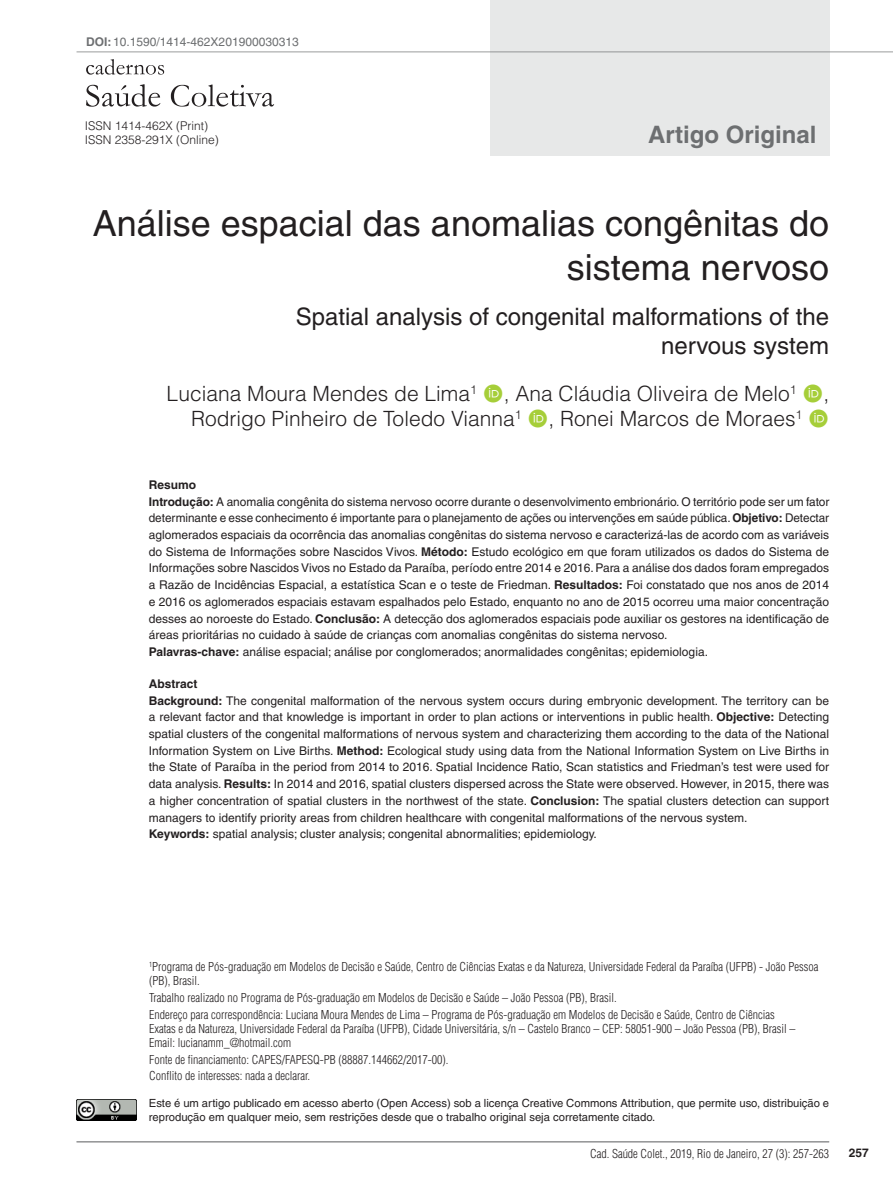
<style>
.page{position:relative;width:893px;height:1191px;background:#fff}
.page>*{position:absolute;margin:0;border:0;box-sizing:border-box;transform-origin:0 0}
.ArticleTitle{font:36px/43.2px "Helvetica";color:#231f20;text-align:right}
.ArticleTitle-Trans1{font:24px/28.8px "Helvetica";color:#231f20;text-align:right}
.t1{font:700 24px "Helvetica";color:#6d6f71}
.Authors{font:300 21px "Helvetica";color:#231f20}
.Abstract{font:12px/16.6px "Helvetica";color:#231f20;text-align:justify}
.Abstract-Trans1{font:12px/16.6px "Helvetica";color:#231f20;text-align:justify}
.Correspondence{font:300 condensed 12px/14.4px "Helvetica";color:#231f20}
.Affiliations{font:300 condensed 12px/14.4px "Helvetica";color:#231f20}
.Keywords{font:12px "Helvetica";color:#231f20}
.fnArticleOther{font:300 condensed 12px "Helvetica";color:#231f20}
.Keywords-Trans1{font:12px "Helvetica";color:#231f20}
.fnFinancial-disclosu{font:300 condensed 12px "Helvetica";color:#231f20}
.t2{font:300 12px/14.4px "Helvetica";color:#231f20}
.fnConflict{font:300 condensed 12px "Helvetica";color:#231f20}
.t3{font:12px "Helvetica";color:#6d6f71}
.AbstractTitle-Trans1{font:700 12px "Helvetica";color:#231f20}
.AbstractTitle{font:700 12px "Helvetica";color:#231f20}
.t4{font:11.25px/13.5px "Helvetica";color:#231f20}
.s1{font-weight:700}
</style>
<div class="page">
<div style="left:490px;top:0;width:339px;height:156px;background:#e7e8e8"></div>
<hr style="left:77px;top:52px;width:816px;height:1px;background:#6d6f71">
<hr style="left:77px;top:1141px;width:752px;height:1px;background:#6d6f71">
<svg style="left:86px;top:59px;width:78px;height:16px"></svg>
<svg style="left:86px;top:84px;width:188px;height:23px"></svg>
<img style="left:77px;top:1099px;width:59px;height:21px">
<p class="t3" style="left:86px;top:34px;width:214px"><span class="s1">DOI:</span> 10.1590/1414-462X201900030313</p>
<p class="t2" style="left:85px;top:118px;width:136px">ISSN 1414-462X (Print)<br>ISSN 2358-291X (Online)</p>
<h2 class="t1" style="left:648px;top:120px;width:170px">Artigo Original</h2>
<p class="ArticleTitle" style="left:93px;top:202px;width:738px">Análise espacial das anomalias congênitas do sistema nervoso</p>
<p class="ArticleTitle-Trans1" style="left:296px;top:302px;width:535px">Spatial analysis of congenital malformations of the nervous system</p>
<p class="Authors" style="left:167px;top:380px;width:312px">Luciana Moura Mendes de Lima<sup>1</sup></p>
<p class="Authors" style="left:504px;top:380px;width:294px">, Ana Cláudia Oliveira de Melo<sup>1</sup></p>
<p class="Authors" style="left:823px;top:380px;width:7px">,</p>
<p class="Authors" style="left:191px;top:405px;width:332px">Rodrigo Pinheiro de Toledo Vianna<sup>1</sup></p>
<p class="Authors" style="left:548px;top:405px;width:255px">, Ronei Marcos de Moraes<sup>1</sup></p>
<p class="AbstractTitle" style="left:149px;top:477px;width:49px">Resumo</p>
<p class="Abstract" style="left:149px;top:493px;width:682px"><span class="s1">Introdução:</span> A anomalia congênita do sistema nervoso ocorre durante o desenvolvimento embrionário. O território pode ser um fator determinante e esse conhecimento é importante para o planejamento de ações ou intervenções em saúde pública. <span class="s1">Objetivo:</span> Detectar aglomerados espaciais da ocorrência das anomalias congênitas do sistema nervoso e caracterizá-las de acordo com as variáveis do Sistema de Informações sobre Nascidos Vivos. <span class="s1">Método:</span> Estudo ecológico em que foram utilizados os dados do Sistema de Informações sobre Nascidos Vivos no Estado da Paraíba, período entre 2014 e 2016. Para a análise dos dados foram empregados a Razão de Incidências Espacial, a estatística Scan e o teste de Friedman. <span class="s1">Resultados:</span> Foi constatado que nos anos de 2014 e 2016 os aglomerados espaciais estavam espalhados pelo Estado, enquanto no ano de 2015 ocorreu uma maior concentração desses ao noroeste do Estado. <span class="s1">Conclusão:</span> A detecção dos aglomerados espaciais pode auxiliar os gestores na identificação de áreas prioritárias no cuidado à saúde de crianças com anomalias congênitas do sistema nervoso.</p>
<p class="Keywords" style="left:149px;top:645px;width:561px"><span class="s1">Palavras-chave:</span> análise espacial; análise por conglomerados; anormalidades congênitas; epidemiologia.</p>
<p class="AbstractTitle-Trans1" style="left:149px;top:676px;width:50px">Abstract</p>
<p class="Abstract-Trans1" style="left:149px;top:692px;width:682px"><span class="s1">Background:</span> The congenital malformation of the nervous system occurs during embryonic development. The territory can be a relevant factor and that knowledge is important in order to plan actions or interventions in public health. <span class="s1">Objective:</span> Detecting spatial clusters of the congenital malformations of nervous system and characterizing them according to the data of the National Information System on Live Births. <span class="s1">Method:</span> Ecological study using data from the National Information System on Live Births in the State of Paraíba in the period from 2014 to 2016. Spatial Incidence Ratio, Scan statistics and Friedman’s test were used for data analysis. <span class="s1">Results:</span> In 2014 and 2016, spatial clusters dispersed across the State were observed. However, in 2015, there was a higher concentration of spatial clusters in the northwest of the state. <span class="s1">Conclusion:</span> The spatial clusters detection can support managers to identify priority areas from children healthcare with congenital malformations of the nervous system.</p>
<p class="Keywords-Trans1" style="left:149px;top:827px;width:449px"><span class="s1">Keywords:</span> spatial analysis; cluster analysis; congenital abnormalities; epidemiology.</p>
<p class="Affiliations" style="left:149px;top:959px;width:671px"><sup>1</sup>Programa de Pós-graduação em Modelos de Decisão e Saúde, Centro de Ciências Exatas e da Natureza, Universidade Federal da Paraíba (UFPB) - João Pessoa (PB), Brasil.</p>
<p class="fnArticleOther" style="left:149px;top:990px;width:469px">Trabalho realizado no Programa de Pós-graduação em Modelos de Decisão e Saúde – João Pessoa (PB), Brasil.</p>
<p class="Correspondence" style="left:149px;top:1007px;width:648px">Endereço para correspondência: Luciana Moura Mendes de Lima – Programa de Pós-graduação em Modelos de Decisão e Saúde, Centro de Ciências<br>Exatas e da Natureza, Universidade Federal da Paraíba (UFPB), Cidade Universitária, s/n – Castelo Branco – CEP: 58051-900 – João Pessoa (PB), Brasil –<br>Email: lucianamm_@hotmail.com</p>
<p class="fnFinancial-disclosu" style="left:149px;top:1052px;width:301px">Fonte de financiamento: CAPES/FAPESQ-PB (88887.144662/2017-00).</p>
<p class="fnConflict" style="left:149px;top:1068px;width:163px">Conflito de interesses: nada a declarar.</p>
<p class="t4" style="left:149px;top:1096px;width:682px">Este é um artigo publicado em acesso aberto (Open Access) sob a licença Creative Commons Attribution, que permite uso, distribuição e reprodução em qualquer meio, sem restrições desde que o trabalho original seja corretamente citado.</p>
<p class="Correspondence" style="left:590px;top:1146px;width:241px">Cad. Saúde Colet., 2019, Rio de Janeiro, 27 (3): 257-263</p>
<p class="AbstractTitle-Trans1" style="left:849px;top:1145px;width:22px">257</p>
</div>
